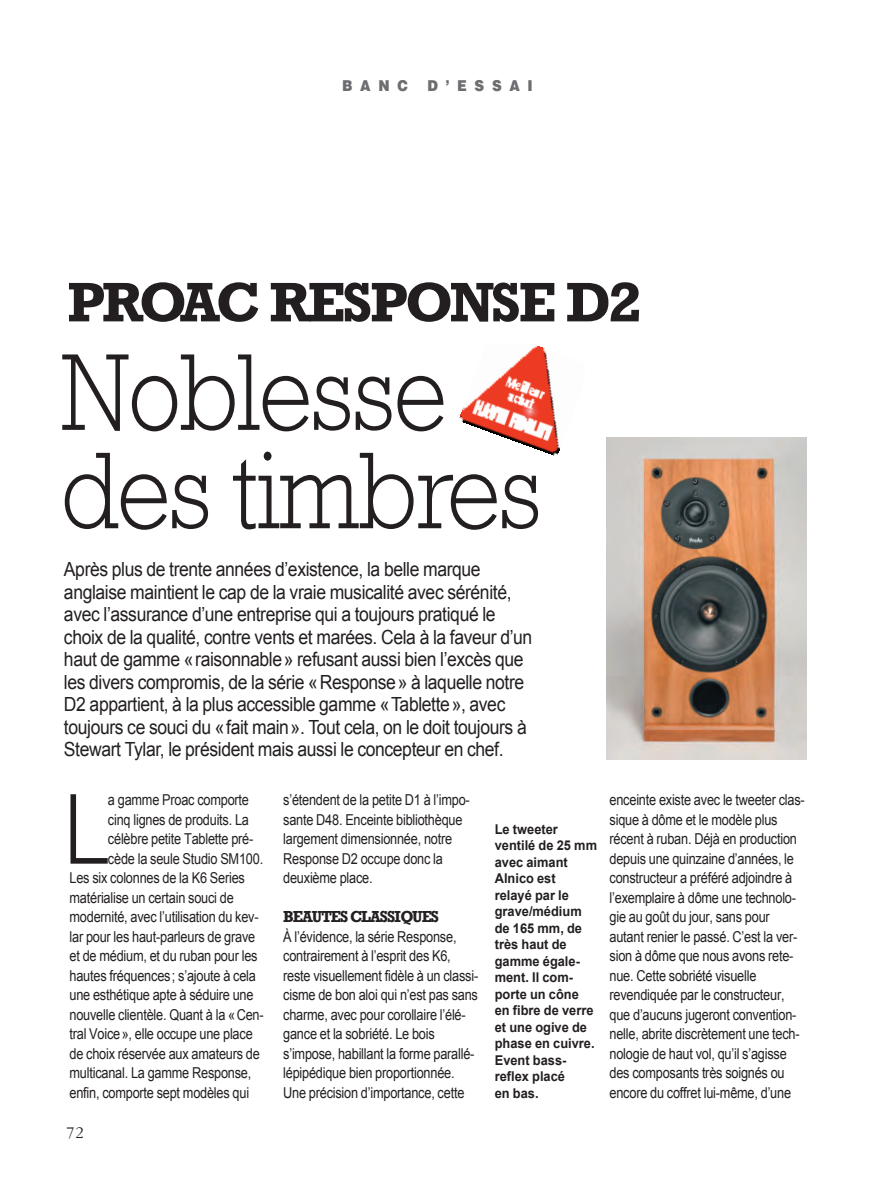
<style>
.page{position:relative;width:893px;height:1191px;background:#fff}
.page>*{position:absolute;margin:0;border:0;box-sizing:border-box;transform-origin:0 0}
.t1{font:300 111px/98.4px "Rockwell";letter-spacing:-.015em;color:#231f20;scale:.87 1}
.t2{font:300 96.45px "Helvetica";color:#231f20;scale:.85 1}
.t3{font:700 52.2px "Rockwell";letter-spacing:-.06em;color:#231f20}
.t4{font:19.5px/22.5px "Arial";letter-spacing:-.02em;color:#231f20;scale:.9 1}
.t5{font:18px "Garamond Three";color:#231f20}
.t6{font:15px/19.5px "Arial";letter-spacing:-.015em;color:#231f20;scale:.85 1}
.t7{font:700 15px "Rockwell";letter-spacing:-.075em;color:#231f20;scale:.95 1}
.t8{font:900 15px "Helvetica";letter-spacing:.565em;color:#6c6d70;scale:.9 1}
.t9{font:700 13.5px/16.5px "Arial";color:#231f20;scale:.95 1}
</style>
<div class="page">
<img style="left:607px;top:437px;width:200px;height:322px">
<img style="left:459px;top:345px;width:101px;height:110px">
<p class="t8" style="left:342px;top:77px;width:75px">BANC</p>
<p class="t8" style="left:428px;top:77px;width:118px">D’ESSAI</p>
<h3 class="t3" style="left:67px;top:268px;width:575px">PROAC RESPONSE D2</h3>
<h1 class="t1" style="left:61px;top:355px;width:554px">Noblesse des timbres</h1>
<p class="t4" style="left:64px;top:558px;width:522px">Après plus de trente années d’existence, la belle marque anglaise maintient le cap de la vraie musicalité avec sérénité, avec l’assurance d’une entreprise qui a toujours pratiqué le choix de la qualité, contre vents et marées. Cela à la faveur d’un haut de gamme «raisonnable» refusant aussi bien l’excès que les divers compromis, de la série «Response» à laquelle notre D2 appartient, à la plus accessible gamme «Tablette», avec toujours ce souci du «fait main». Tout cela, on le doit toujours à Stewart Tylar, le président mais aussi le concepteur en chef.</p>
<h2 class="t2" style="left:64px;top:747px;width:55px">L</h2>
<p class="t6" style="left:108px;top:790px;width:167px">a gamme Proac comporte</p>
<p class="t6" style="left:283px;top:790px;width:221px">s’étendent de la petite D1 à l’impo&shy;sante D48. Enceinte bibliothèque largement dimensionnée, notre<br>Response D2 occupe donc la deuxième place.</p>
<p class="t7" style="left:283px;top:907px;width:166px">BEAUTES CLASSIQUES</p>
<p class="t6" style="left:283px;top:926px;width:231px">À l’évidence, la série Response, contrairement à l’esprit des K6, reste visuellement fidèle à un classi&shy;cisme de bon aloi qui n’est pas sans charme, avec pour corollaire l’élé&shy;gance et la sobriété. Le bois s’impose, habillant la forme parallé&shy;lépipédique bien proportionnée.<br>Une précision d’importance, cette</p>
<p class="t6" style="left:108px;top:809px;width:167px">cinq lignes de produits. La</p>
<p class="t6" style="left:108px;top:829px;width:173px">célèbre petite Tablette pré-</p>
<p class="t6" style="left:108px;top:848px;width:184px">cède la seule Studio SM100.</p>
<p class="t6" style="left:70px;top:868px;width:208px">Les six colonnes de la K6 Series</p>
<p class="t6" style="left:70px;top:887px;width:195px">matérialise un certain souci de</p>
<p class="t6" style="left:70px;top:907px;width:224px">modernité, avec l’utilisation du kev-</p>
<p class="t6" style="left:70px;top:926px;width:220px">lar pour les haut-parleurs de grave</p>
<p class="t6" style="left:70px;top:946px;width:223px">et de médium, et du ruban pour les</p>
<p class="t6" style="left:70px;top:965px;width:221px">hautes fréquences; s’ajoute à cela</p>
<p class="t6" style="left:69px;top:985px;width:218px">une esthétique apte à séduire une</p>
<p class="t6" style="left:69px;top:1004px;width:230px">nouvelle clientèle. Quant à la «Cen-</p>
<p class="t6" style="left:69px;top:1024px;width:217px">tral Voice», elle occupe une place</p>
<p class="t6" style="left:69px;top:1043px;width:226px">de choix réservée aux amateurs de</p>
<p class="t6" style="left:69px;top:1063px;width:215px">multicanal. La gamme Response,</p>
<p class="t6" style="left:69px;top:1082px;width:213px">enfin, comporte sept modèles qui</p>
<p class="t9" style="left:495px;top:821px;width:109px">Le tweeter ventilé de 25 mm avec aimant<br>Alnico est<br>relayé par le grave/médium de 165 mm, de très haut de gamme égale&shy;ment. Il com&shy;porte un cône en fibre de verre et une ogive de phase en cuivre.<br>Event bass&shy;reflex placé<br>en bas.</p>
<p class="t5" style="left:66px;top:1126px;width:19px">72</p>
<p class="t6" style="left:610px;top:790px;width:231px">enceinte existe avec le tweeter clas&shy;sique à dôme et le modèle plus récent à ruban. Déjà en production depuis une quinzaine d’années, le constructeur a préféré adjoindre à l’exemplaire à dôme une technolo&shy;gie au goût du jour, sans pour autant renier le passé. C’est la ver&shy;sion à dôme que nous avons rete&shy;nue. Cette sobriété visuelle revendiquée par le constructeur, que d’aucuns jugeront convention&shy;nelle, abrite discrètement une tech&shy;nologie de haut vol, qu’il s’agisse des composants très soignés ou encore du coffret lui-même, d’une</p>
</div>
